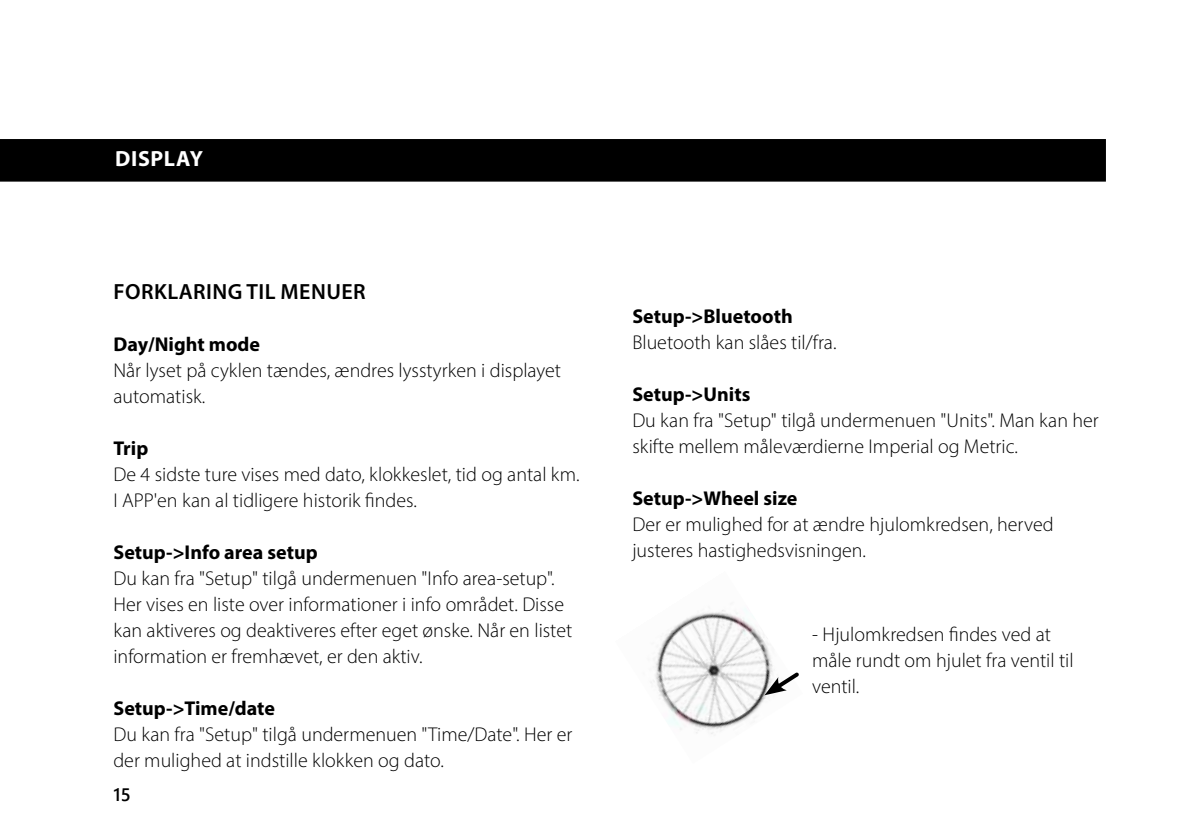
<style>
.page{position:relative;width:1191px;height:840px;background:#fff}
.page>*{position:absolute;margin:0;border:0;box-sizing:border-box;transform-origin:0 0}
.t1{font:600 26px "Myriad Pro";letter-spacing:.02em;color:#fff}
.t2{font:600 22px "Myriad Pro";letter-spacing:.02em;color:#000}
.t3{font:700 22px "Myriad Pro";letter-spacing:.03em;color:#fff}
.t4{font:300 20px/26px "Myriad Pro";color:#000}
.t5{font:700 20px "Myriad Pro";color:#000}
.t6{font:18px "Webly Sleek UI Semibold";color:#000}
</style>
<div class="page">
<div style="left:1px;top:140px;width:1104px;height:40px;background:#000"></div>
<div style="left:0;top:139px;width:1106px;height:42px;border:2px solid #000"></div>
<img style="left:650px;top:609px;width:123px;height:125px">
<svg style="left:764px;top:668px;width:35px;height:26px"></svg>
<h1 class="t1" style="left:114px;top:142px;width:154px">FUNKTIONER</h1>
<p class="t3" style="left:115px;top:144px;width:89px">DISPLAY</p>
<p class="t2" style="left:114px;top:277px;width:254px">FORKLARING TIL MENUER</p>
<p class="t5" style="left:113px;top:330px;width:148px">Day/Night mode</p>
<p class="t4" style="left:113px;top:356px;width:449px">Når lyset på cyklen tændes, ændres lysstyrken i displayet automatisk.</p>
<p class="t5" style="left:113px;top:434px;width:36px">Trip</p>
<p class="t4" style="left:113px;top:460px;width:468px">De 4 sidste ture vises med dato, klokkeslet, tid og antal km.<br>I APP'en kan al tidligere historik findes.</p>
<p class="t5" style="left:113px;top:538px;width:206px">Setup-&gt;Info area setup</p>
<p class="t4" style="left:113px;top:564px;width:460px">Du kan fra "Setup" tilgå undermenuen "Info area-setup".<br>Her vises en liste over informationer i info området. Disse kan aktiveres og deaktiveres efter eget ønske. Når en listet information er fremhævet, er den aktiv.</p>
<p class="t5" style="left:113px;top:694px;width:163px">Setup-&gt;Time/date</p>
<p class="t4" style="left:113px;top:720px;width:460px">Du kan fra "Setup" tilgå undermenuen "Time/Date". Her er der mulighed at indstille klokken og dato.</p>
<p class="t6" style="left:113px;top:780px;width:19px">15</p>
<p class="t5" style="left:632px;top:303px;width:162px">Setup-&gt;Bluetooth</p>
<p class="t4" style="left:632px;top:329px;width:206px">Bluetooth kan slåes til/fra.</p>
<p class="t5" style="left:632px;top:381px;width:119px">Setup-&gt;Units</p>
<p class="t4" style="left:632px;top:407px;width:468px">Du kan fra "Setup" tilgå undermenuen "Units". Man kan her skifte mellem måleværdierne Imperial og Metric.</p>
<p class="t5" style="left:632px;top:485px;width:167px">Setup-&gt;Wheel size</p>
<p class="t4" style="left:632px;top:511px;width:423px">Der er mulighed for at ændre hjulomkredsen, herved justeres hastighedsvisningen.</p>
<p class="t4" style="left:812px;top:620px;width:263px">- Hjulomkredsen findes ved at måle rundt om hjulet fra ventil til ventil.</p>
</div>
